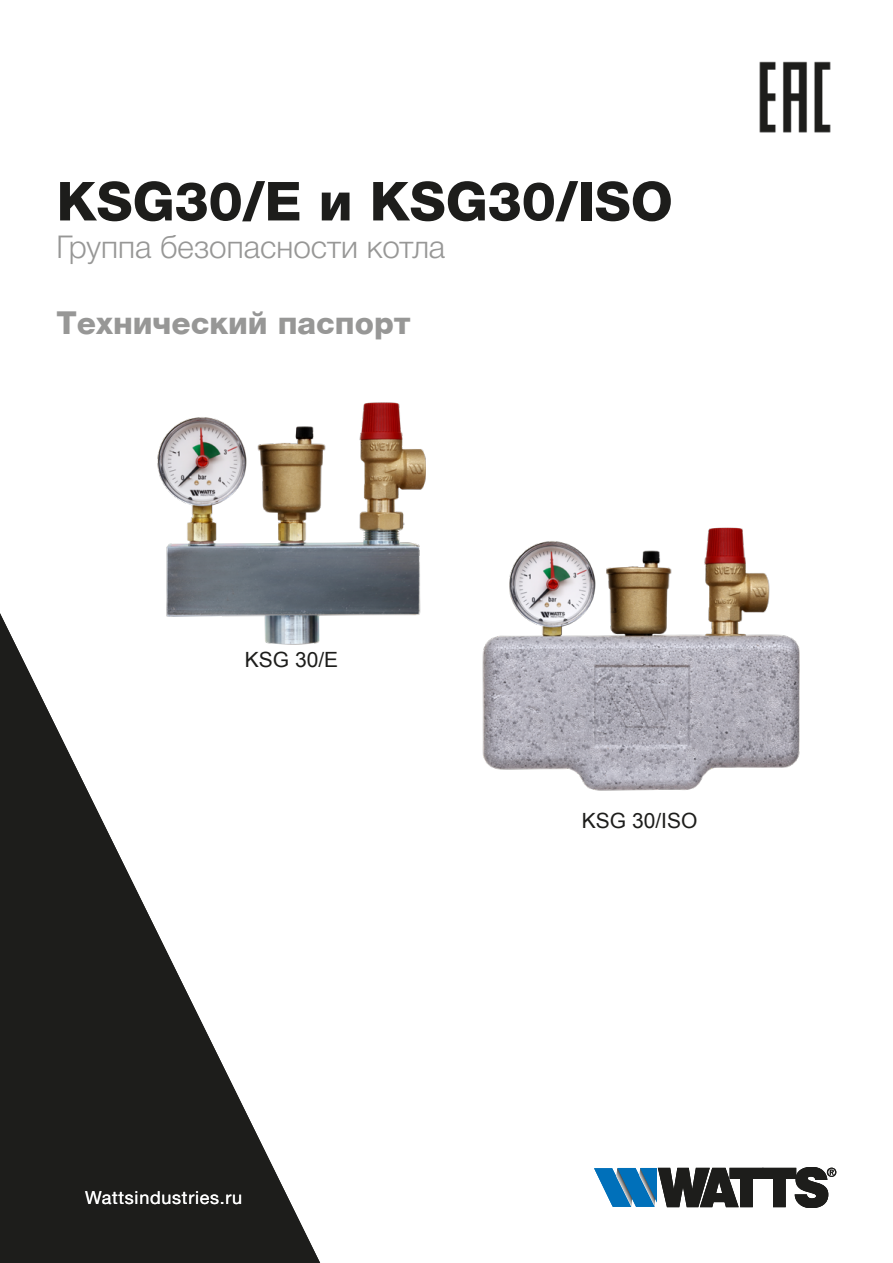
<style>
.page{position:relative;width:893px;height:1263px;background:#fff}
.page>*{position:absolute;margin:0;border:0;box-sizing:border-box;transform-origin:0 0}
.t1{font:800 54px "Helvetica Neue Cyr";color:#1d1d1b}
.t2{font:300 31.5px "Helvetica Neue Cyr";color:#979796}
.t3{font:800 31.5px "Helvetica Neue Cyr";color:#979796}
.t4{font:21px "Arial";color:#1d1d1b}
.t5{font:18px "Helvetica Neue LT Std";letter-spacing:.04em;color:#fff}
</style>
<div class="page">
<img style="left:482px;top:527px;width:318px;height:264px">
<img style="left:158px;top:402px;width:267px;height:214px">
<svg style="left:594px;top:1167px;width:242px;height:41px"></svg>
<svg style="left:0;top:587px;width:328px;height:676px"></svg>
<img style="left:759px;top:61px;width:72px;height:72px">
<h1 class="t1" style="left:57px;top:172px;width:618px">KSG30/E и KSG30/ISO</h1>
<p class="t2" style="left:57px;top:230px;width:390px">Группа безопасности котла</p>
<p class="t3" style="left:57px;top:305px;width:356px">Технический паспорт</p>
<p class="t4" style="left:245px;top:646px;width:95px">KSG 30/E</p>
<p class="t5" style="left:85px;top:1187px;width:159px">Wattsindustries.ru</p>
<p class="t4" style="left:582px;top:807px;width:117px">KSG 30/ISO</p>
</div>
